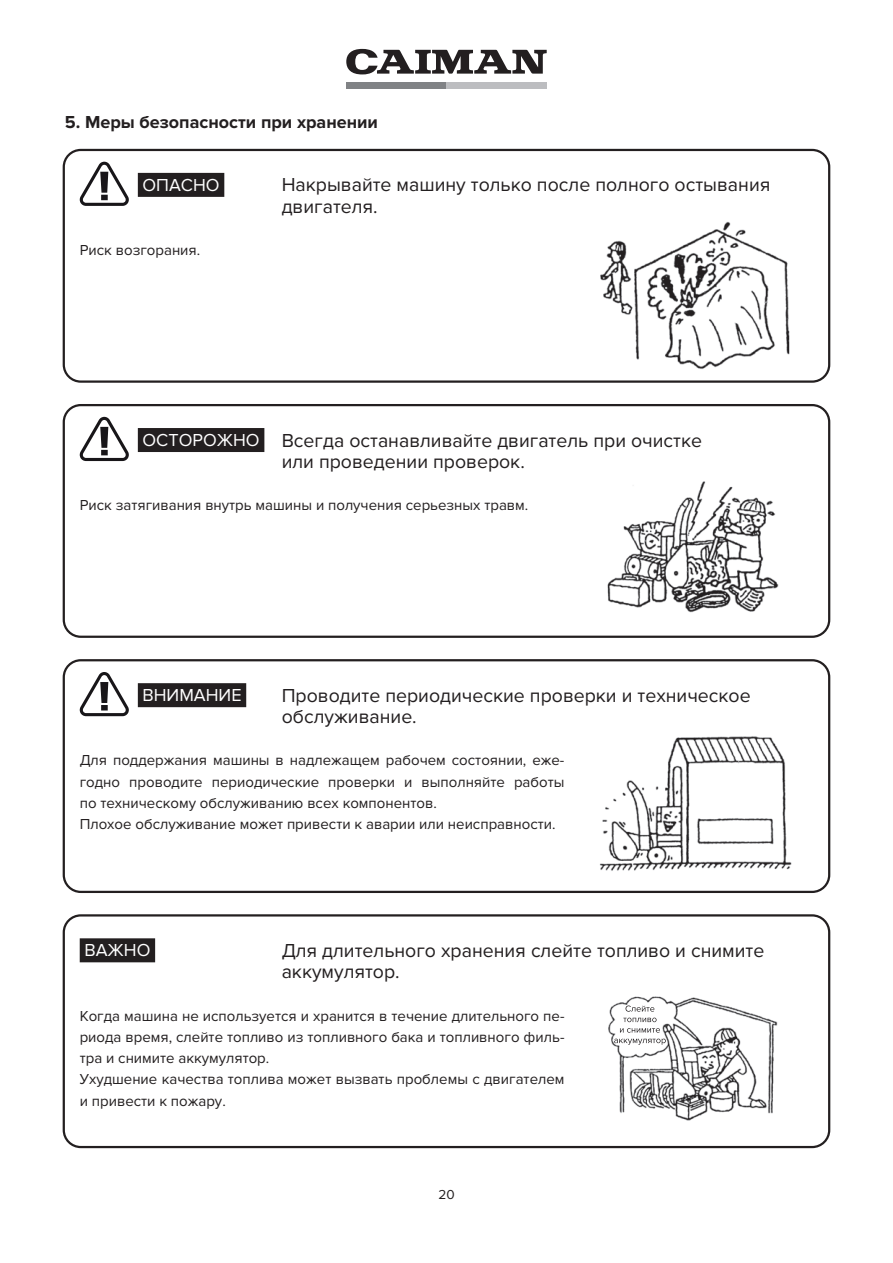
<style>
.page{position:relative;width:893px;height:1263px;background:#fff}
.page>*{position:absolute;margin:0;border:0;box-sizing:border-box;transform-origin:0 0}
.t1{font:19.5px/21.3px "Proxima Nova";color:#231f20}
.t2{font:700 18px "Proxima Nova";color:#231f20}
.t3{font:18px "Proxima Nova";color:#fff}
.t4{font:15px/21.3px "Proxima Nova";color:#231f20}
.t5{font:13.5px "Proxima Nova";color:#231f20}
</style>
<div class="page">
<svg style="left:346px;top:49px;width:201px;height:25px"></svg>
<div style="left:347px;top:82px;width:100px;height:7px;background:#808285"></div>
<div style="left:447px;top:82px;width:100px;height:7px;background:#bcbdc0"></div>
<div style="left:63px;top:149px;width:767px;height:234px;border:2px solid #231f20;border-radius:17px"></div>
<div style="left:63px;top:404px;width:767px;height:234px;border:2px solid #231f20;border-radius:17px"></div>
<div style="left:63px;top:659px;width:767px;height:234px;border:2px solid #231f20;border-radius:17px"></div>
<div style="left:63px;top:914px;width:767px;height:234px;border:2px solid #231f20;border-radius:17px"></div>
<svg style="left:80px;top:162px;width:49px;height:44px"></svg>
<svg style="left:80px;top:417px;width:49px;height:44px"></svg>
<svg style="left:80px;top:672px;width:49px;height:44px"></svg>
<div style="left:138px;top:173px;width:86px;height:24px;background:#231f20"></div>
<div style="left:138px;top:428px;width:126px;height:24px;background:#231f20"></div>
<div style="left:138px;top:683px;width:108px;height:24px;background:#231f20"></div>
<div style="left:80px;top:938px;width:75px;height:24px;background:#231f20"></div>
<img style="left:607px;top:481px;width:172px;height:132px">
<img style="left:600px;top:221px;width:190px;height:148px">
<img style="left:599px;top:736px;width:193px;height:135px">
<img style="left:608px;top:996px;width:170px;height:125px">
<svg style="left:625px;top:1005px;width:29px;height:7px"></svg>
<svg style="left:623px;top:1018px;width:34px;height:4px"></svg>
<svg style="left:620px;top:1028px;width:40px;height:5px"></svg>
<svg style="left:614px;top:1039px;width:52px;height:6px"></svg>
<p class="t2" style="left:65px;top:111px;width:315px">5. Меры безопасности при хранении</p>
<p class="t3" style="left:142px;top:175px;width:79px">ОПАСНО</p>
<p class="t4" style="left:80px;top:240px;width:122px">Риск возгорания.</p>
<h1 class="t1" style="left:282px;top:174px;width:490px">Накрывайте машину только после полного остывания двигателя.</h1>
<p class="t3" style="left:142px;top:430px;width:119px">ОСТОРОЖНО</p>
<h1 class="t1" style="left:282px;top:430px;width:422px">Всегда останавливайте двигатель при очистке или проведении проверок.</h1>
<p class="t4" style="left:80px;top:495px;width:450px">Риск затягивания внутрь машины и получения серьезных травм.</p>
<p class="t3" style="left:142px;top:685px;width:101px">ВНИМАНИЕ</p>
<h1 class="t1" style="left:282px;top:685px;width:470px">Проводите периодические проверки и техническое обслуживание.</h1>
<p class="t4" style="left:80px;top:750px;width:486px">Для поддержания машины в надлежащем рабочем состоянии, еже&shy;годно проводите периодические проверки и выполняйте работы по техническому обслуживанию всех компонентов.<br>Плохое обслуживание может привести к аварии или неисправности.</p>
<p class="t3" style="left:84px;top:940px;width:68px">ВАЖНО</p>
<h1 class="t1" style="left:282px;top:940px;width:484px">Для длительного хранения слейте топливо и снимите аккумулятор.</h1>
<p class="t4" style="left:80px;top:1005px;width:486px">Когда машина не используется и хранится в течение длительного пе&shy;риода время, слейте топливо из топливного бака и топливного филь&shy;тра и снимите аккумулятор.<br>Ухудшение качества топлива может вызвать проблемы с двигателем и привести к пожару.</p>
<p class="t5" style="left:438px;top:1186px;width:18px">20</p>
</div>
